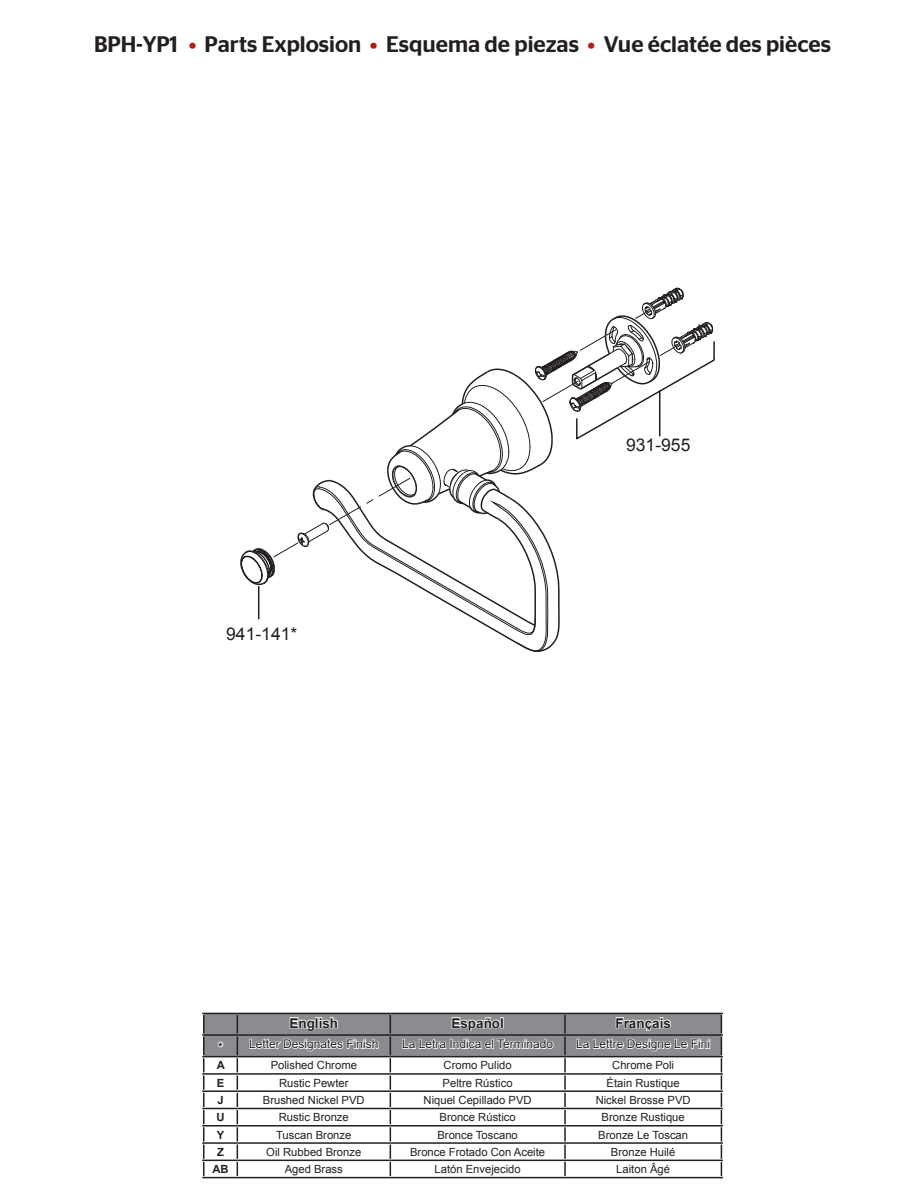
<style>
.page{position:relative;width:918px;height:1188px;background:#fff}
.page>*{position:absolute;margin:0;border:0;box-sizing:border-box;transform-origin:0 0}
.t1{font:500 22.5px "Stag Sans";color:#231f20}
.t2{font:17.55px "Arial";color:#231f20}
.t3{font:700 13.5px "Arial";color:#231f20}
.t4{font:12px "Arial";color:#231f20}
.t5{font:11.25px "Arial";color:#231f20}
.t6{font:700 11.25px "Arial";color:#231f20}
.s1{color:#b41d15}
.s2{font-weight:700}
</style>
<div class="page">
<hr style="left:202px;top:1013px;width:35px;height:1px;background:#231f20">
<hr style="left:565px;top:1013px;width:158px;height:1px;background:#231f20">
<hr style="left:202px;top:1034px;width:35px;height:2px;background:#231f20">
<hr style="left:565px;top:1034px;width:158px;height:2px;background:#231f20">
<hr style="left:202px;top:1056px;width:35px;height:1px;background:#231f20">
<hr style="left:565px;top:1056px;width:158px;height:1px;background:#231f20">
<hr style="left:202px;top:1073px;width:35px;height:2px;background:#231f20">
<hr style="left:565px;top:1073px;width:158px;height:2px;background:#231f20">
<hr style="left:202px;top:1090px;width:35px;height:2px;background:#231f20">
<hr style="left:565px;top:1090px;width:158px;height:2px;background:#231f20">
<hr style="left:202px;top:1108px;width:35px;height:1px;background:#231f20">
<hr style="left:565px;top:1108px;width:158px;height:1px;background:#231f20">
<hr style="left:202px;top:1125px;width:35px;height:2px;background:#231f20">
<hr style="left:565px;top:1125px;width:158px;height:2px;background:#231f20">
<hr style="left:202px;top:1142px;width:35px;height:2px;background:#231f20">
<hr style="left:565px;top:1142px;width:158px;height:2px;background:#231f20">
<hr style="left:202px;top:1160px;width:35px;height:1px;background:#231f20">
<hr style="left:565px;top:1160px;width:158px;height:1px;background:#231f20">
<hr style="left:202px;top:1177px;width:35px;height:1px;background:#231f20">
<hr style="left:237px;top:1177px;width:153px;height:1px;background:#231f20">
<hr style="left:390px;top:1177px;width:175px;height:1px;background:#231f20">
<hr style="left:565px;top:1177px;width:158px;height:1px;background:#231f20">
<svg style="left:203px;top:1013px;width:519px;height:163px"></svg>
<svg style="left:240px;top:287px;width:475px;height:366px"></svg>
<hr style="left:258px;top:586px;width:1px;height:33px;background:#231f20">
<hr style="left:659px;top:391px;width:1px;height:45px;background:#231f20">
<h1 class="t1" style="left:94px;top:31px;width:738px">BPH-YP1 <span class="s1">•</span> Parts Explosion <span class="s1">•</span> Esquema de piezas <span class="s1">•</span> Vue éclatée des pièces</h1>
<h2 class="t2" style="left:226px;top:623px;width:73px">941-141*</h2>
<h2 class="t2" style="left:626px;top:434px;width:66px">931-955</h2>
<p class="t3" style="left:289px;top:1014px;width:50px">English</p>
<p class="t3" style="left:451px;top:1014px;width:54px">Español</p>
<p class="t3" style="left:615px;top:1014px;width:57px">Français</p>
<p class="t4" style="left:218px;top:1036px;width:162px"><span class="s2">*</span> Letter Designates Finish</p>
<p class="t4" style="left:402px;top:1036px;width:153px">La Letra Indica el Terminado</p>
<p class="t4" style="left:576px;top:1036px;width:136px">La Lettre Designe Le Fini</p>
<p class="t6" style="left:217px;top:1058px;width:10px">A</p>
<p class="t5" style="left:271px;top:1058px;width:88px">Polished Chrome</p>
<p class="t5" style="left:444px;top:1058px;width:70px">Cromo Pulido</p>
<p class="t5" style="left:612px;top:1058px;width:63px">Chrome Poli</p>
<p class="t6" style="left:217px;top:1075px;width:9px">E</p>
<p class="t5" style="left:279px;top:1075px;width:71px">Rustic Pewter</p>
<p class="t5" style="left:443px;top:1075px;width:72px">Peltre Rústico</p>
<p class="t5" style="left:607px;top:1075px;width:75px">Étain Rustique</p>
<p class="t6" style="left:217px;top:1092px;width:8px">J</p>
<p class="t5" style="left:263px;top:1093px;width:103px">Brushed Nickel PVD</p>
<p class="t5" style="left:424px;top:1093px;width:110px">Niquel Cepillado PVD</p>
<p class="t5" style="left:596px;top:1093px;width:97px">Nickel Brosse PVD</p>
<p class="t6" style="left:216px;top:1110px;width:10px">U</p>
<p class="t5" style="left:279px;top:1110px;width:72px">Rustic Bronze</p>
<p class="t5" style="left:440px;top:1110px;width:78px">Bronce Rústico</p>
<p class="t5" style="left:602px;top:1110px;width:85px">Bronze Rustique</p>
<p class="t6" style="left:217px;top:1127px;width:9px">Y</p>
<p class="t5" style="left:276px;top:1127px;width:77px">Tuscan Bronze</p>
<p class="t5" style="left:437px;top:1127px;width:82px">Bronce Toscano</p>
<p class="t5" style="left:598px;top:1127px;width:91px">Bronze Le Toscan</p>
<p class="t6" style="left:217px;top:1144px;width:8px">Z</p>
<p class="t5" style="left:266px;top:1144px;width:97px">Oil Rubbed Bronze</p>
<p class="t5" style="left:410px;top:1144px;width:137px">Bronce Frotado Con Aceite</p>
<p class="t5" style="left:611px;top:1144px;width:66px">Bronze Huilé</p>
<p class="t6" style="left:212px;top:1162px;width:18px">AB</p>
<p class="t5" style="left:285px;top:1162px;width:60px">Aged Brass</p>
<p class="t5" style="left:434px;top:1162px;width:88px">Latón Envejecido</p>
<p class="t5" style="left:616px;top:1162px;width:55px">Laiton Âgé</p>
</div>
